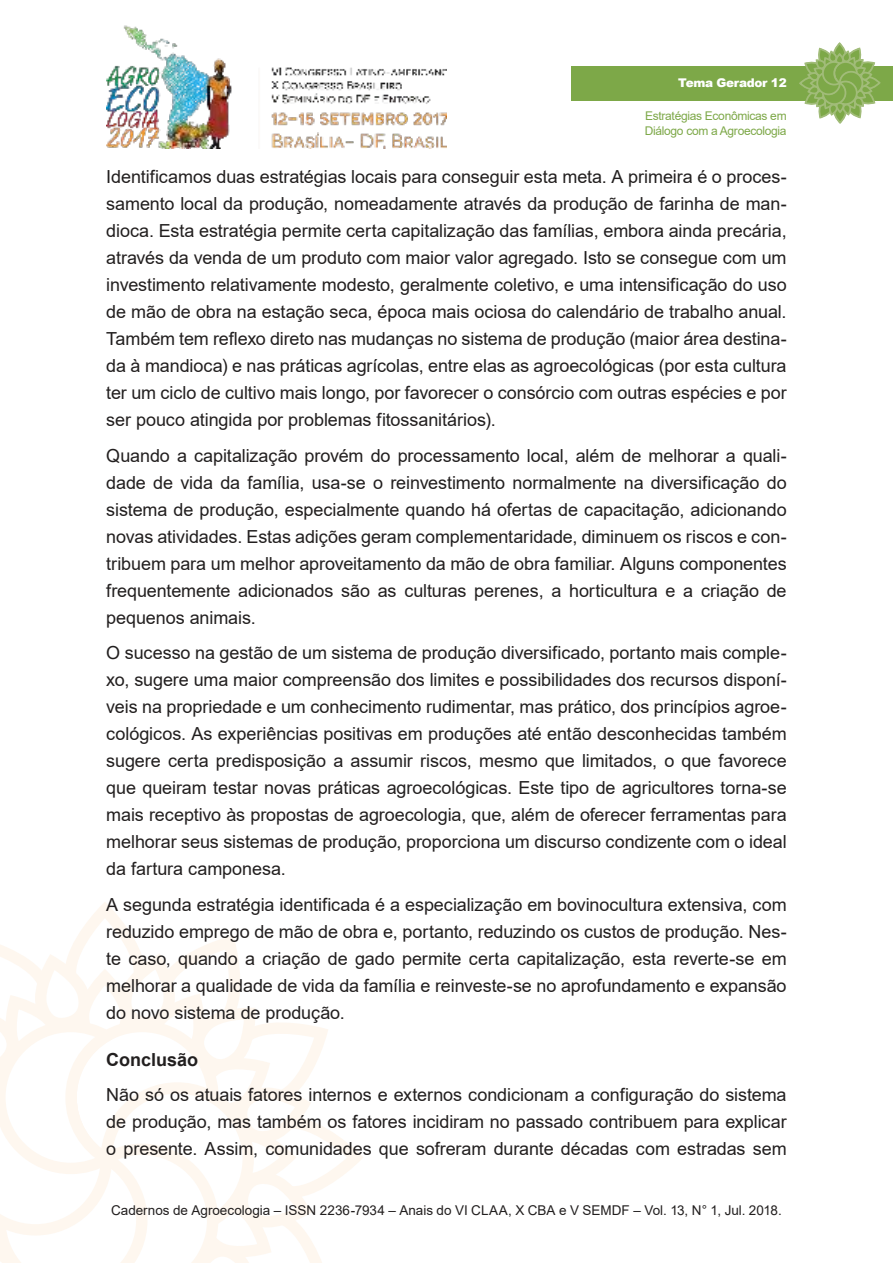
<style>
.page{position:relative;width:893px;height:1263px;background:#fff}
.page>*{position:absolute;margin:0;border:0;box-sizing:border-box;transform-origin:0 0}
.t1{font:18px/27px "Arial";letter-spacing:-.005em;color:#221f1f;text-align:justify}
.t2{font:700 18px "Arial";color:#221f1f}
.t3{font:13.5px "Arial";color:#221f1f}
.t4{font:12px/14.4px "Arial";letter-spacing:-.025em;color:#7da848}
.t5{font:900 12px "Arial";letter-spacing:-.025em;color:#fff}
</style>
<div class="page">
<img style="left:106px;top:25px;width:340px;height:124px">
<svg style="left:0;top:910px;width:363px;height:353px"></svg>
<div style="left:571px;top:66px;width:322px;height:34px;background:#7da848"></div>
<svg style="left:798px;top:43px;width:83px;height:81px"></svg>
<p class="t5" style="left:678px;top:76px;width:110px">Tema Gerador 12</p>
<p class="t4" style="left:645px;top:110px;width:143px">Estratégias Econômicas em<br>Diálogo com a Agroecologia</p>
<p class="t1" style="left:106px;top:165px;width:682px">Identificamos duas estratégias locais para conseguir esta meta. A primeira é o proces&shy;samento local da produção, nomeadamente através da produção de farinha de man&shy;dioca. Esta estratégia permite certa capitalização das famílias, embora ainda precária, através da venda de um produto com maior valor agregado. Isto se consegue com um investimento relativamente modesto, geralmente coletivo, e uma intensificação do uso de mão de obra na estação seca, época mais ociosa do calendário de trabalho anual.<br>Também tem reflexo direto nas mudanças no sistema de produção (maior área destina&shy;da à mandioca) e nas práticas agrícolas, entre elas as agroecológicas (por esta cultura ter um ciclo de cultivo mais longo, por favorecer o consórcio com outras espécies e por ser pouco atingida por problemas fitossanitários).</p>
<p class="t1" style="left:106px;top:444px;width:682px">Quando a capitalização provém do processamento local, além de melhorar a quali&shy;dade de vida da família, usa-se o reinvestimento normalmente na diversificação do sistema de produção, especialmente quando há ofertas de capacitação, adicionando novas atividades. Estas adições geram complementaridade, diminuem os riscos e con&shy;tribuem para um melhor aproveitamento da mão de obra familiar. Alguns componentes frequentemente adicionados são as culturas perenes, a horticultura e a criação de pequenos animais.</p>
<p class="t1" style="left:106px;top:641px;width:682px">O sucesso na gestão de um sistema de produção diversificado, portanto mais comple&shy;xo, sugere uma maior compreensão dos limites e possibilidades dos recursos disponí&shy;veis na propriedade e um conhecimento rudimentar, mas prático, dos princípios agroe&shy;cológicos. As experiências positivas em produções até então desconhecidas também sugere certa predisposição a assumir riscos, mesmo que limitados, o que favorece que queiram testar novas práticas agroecológicas. Este tipo de agricultores torna-se mais receptivo às propostas de agroecologia, que, além de oferecer ferramentas para melhorar seus sistemas de produção, proporciona um discurso condizente com o ideal da fartura camponesa.</p>
<p class="t1" style="left:106px;top:893px;width:682px">A segunda estratégia identificada é a especialização em bovinocultura extensiva, com reduzido emprego de mão de obra e, portanto, reduzindo os custos de produção. Nes&shy;te caso, quando a criação de gado permite certa capitalização, esta reverte-se em melhorar a qualidade de vida da família e reinveste-se no aprofundamento e expansão do novo sistema de produção.</p>
<p class="t2" style="left:106px;top:1053px;width:93px">Conclusão</p>
<p class="t1" style="left:106px;top:1083px;width:682px">Não só os atuais fatores internos e externos condicionam a configuração do sistema de produção, mas também os fatores incidiram no passado contribuem para explicar o presente. Assim, comunidades que sofreram durante décadas com estradas sem</p>
<p class="t3" style="left:111px;top:1205px;width:672px">Cadernos de Agroecologia – ISSN 2236-7934 – Anais do VI CLAA, X CBA e V SEMDF – Vol. 13, N° 1, Jul. 2018.</p>
</div>
